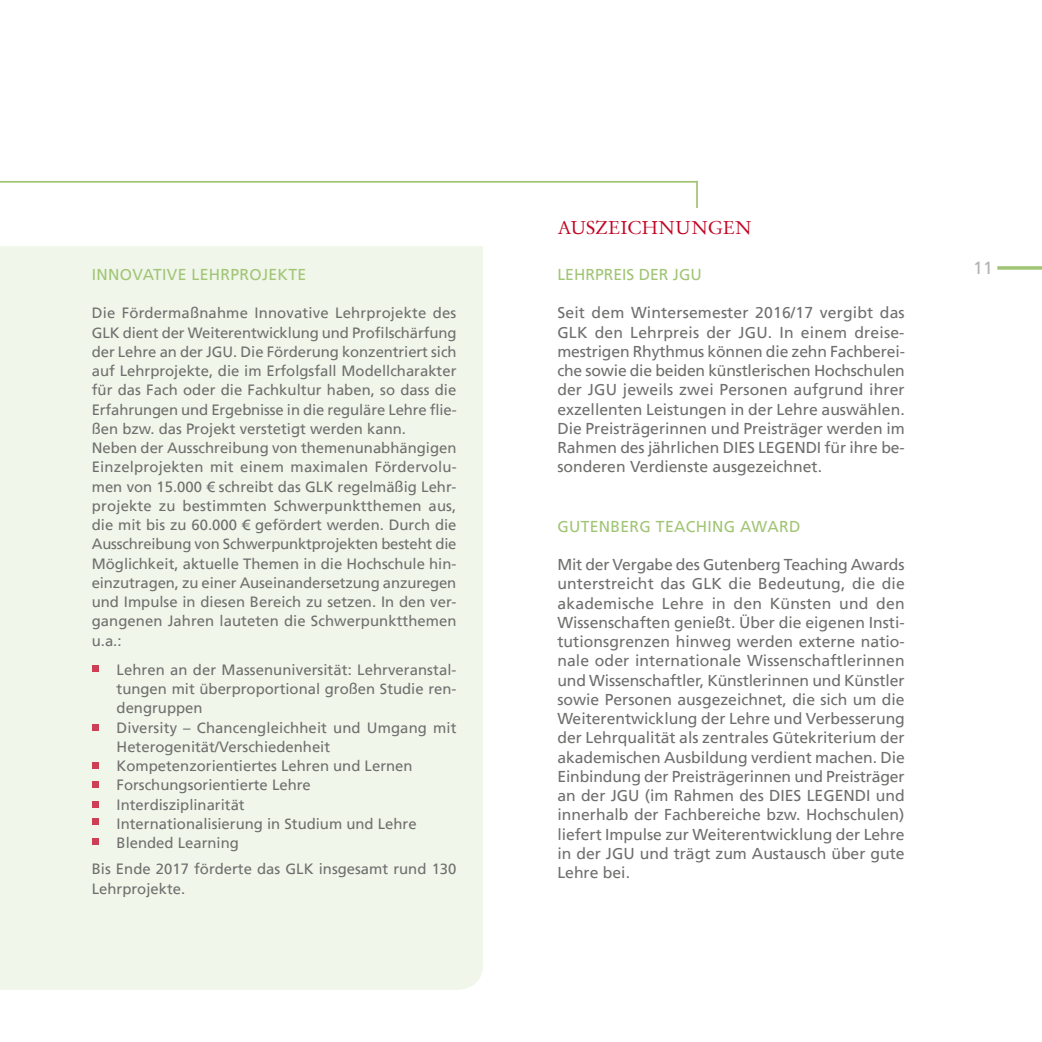
<style>
.page{position:relative;width:1042px;height:1042px;background:#fff}
.page>*{position:absolute;margin:0;border:0;box-sizing:border-box;transform-origin:0 0}
.t1{font:18.38px "Stempel Garamond";letter-spacing:.005em;color:#c10524}
.t2{font:17.5px "Frutiger LT";color:#b1b2b3}
.t3{font:15.75px/19.2px "Frutiger LT";color:#6f6f6e;text-align:justify}
.t4{font:15.75px "Frutiger LT";letter-spacing:.02em;color:#a1c575}
.t5{font:15.75px "Frutiger LT";color:#a1c575}
.t6{font:14.88px/19.2px "Frutiger LT";color:#6f6f6e}
</style>
<div class="page">
<svg style="left:997px;top:266px;width:45px;height:4px"></svg>
<div style="left:0;top:246px;width:483px;height:744px;background:#f0f6ea"></div>
<hr style="left:0;top:181px;width:698px;height:2px;background:#a1c575">
<hr style="left:696px;top:181px;width:2px;height:27px;background:#a1c575">
<svg style="left:93px;top:666px;width:6px;height:6px"></svg>
<svg style="left:93px;top:724px;width:6px;height:6px"></svg>
<div style="left:93px;top:762px;width:6px;height:7px;background:#cc3f54"></div>
<svg style="left:93px;top:781px;width:6px;height:6px"></svg>
<svg style="left:93px;top:818px;width:6px;height:6px"></svg>
<svg style="left:93px;top:801px;width:6px;height:6px"></svg>
<svg style="left:93px;top:838px;width:6px;height:6px"></svg>
<p class="t4" style="left:92px;top:265px;width:216px">INNOVATIVE LEHRPROJEKTE</p>
<p class="t6" style="left:92px;top:303px;width:366px">Die Fördermaßnahme Innovative Lehrprojekte des GLK dient der Weiterentwicklung und Profilschärfung der Lehre an der JGU. Die Förderung konzentriert sich auf Lehrprojekte, die im Erfolgsfall Modellcharakter für das Fach oder die Fachkultur haben, so dass die Erfahrungen und Ergebnisse in die reguläre Lehre flie&shy;ßen bzw. das Projekt verstetigt werden kann.<br>Neben der Ausschreibung von themenunabhängigen Einzelprojekten mit einem maximalen Fördervolu&shy;men von 15.000 € schreibt das GLK regelmäßig Lehr&shy;projekte zu bestimmten Schwerpunktthemen aus, die mit bis zu 60.000 € gefördert werden. Durch die Ausschreibung von Schwerpunktprojekten besteht die Möglichkeit, aktuelle Themen in die Hochschule hin&shy;einzutragen, zu einer Auseinandersetzung anzuregen und Impulse in diesen Bereich zu setzen. In den ver&shy;gangenen Jahren lauteten die Schwerpunktthemen u.a.:</p>
<p class="t6" style="left:117px;top:660px;width:341px">Lehren an der Massenuniversität: Lehrveranstal&shy;tungen mit überproportional großen Studie ren&shy;dengruppen<br>Diversity – Chancengleichheit und Umgang mit Heterogenität/Verschiedenheit Kompetenzorientiertes Lehren und Lernen Forschungsorientierte Lehre<br>Interdisziplinarität<br>Internationalisierung in Studium und Lehre Blended Learning</p>
<p class="t6" style="left:92px;top:859px;width:366px">Bis Ende 2017 förderte das GLK insgesamt rund 130<br>Lehrprojekte.</p>
<p class="t1" style="left:557px;top:216px;width:196px">AUSZEICHNUNGEN</p>
<p class="t5" style="left:557px;top:265px;width:146px">LEHRPREIS DER JGU</p>
<p class="t3" style="left:557px;top:303px;width:349px">Seit dem Wintersemester 2016/17 vergibt das GLK den Lehrpreis der JGU. In einem dreise&shy;mestrigen Rhythmus können die zehn Fachberei&shy;che sowie die beiden künstlerischen Hochschulen der JGU jeweils zwei Personen aufgrund ihrer exzellenten Leistungen in der Lehre auswählen.<br>Die Preisträgerinnen und Preisträger werden im Rahmen des jährlichen DIES LEGENDI für ihre be&shy;sonderen Verdienste ausgezeichnet.</p>
<p class="t4" style="left:557px;top:517px;width:244px">GUTENBERG TEACHING AWARD</p>
<p class="t3" style="left:557px;top:555px;width:349px">Mit der Vergabe des Gutenberg Teaching Awards unterstreicht das GLK die Bedeutung, die die akademische Lehre in den Künsten und den Wissenschaften genießt. Über die eigenen Insti&shy;tutionsgrenzen hinweg werden externe natio&shy;nale oder internationale Wissenschaftlerinnen und Wissenschaftler, Künstlerinnen und Künstler sowie Personen ausgezeichnet, die sich um die Weiterentwicklung der Lehre und Verbesserung der Lehrqualität als zentrales Gütekriterium der akademischen Ausbildung verdient machen. Die Einbindung der Preisträgerinnen und Preisträger an der JGU (im Rahmen des DIES LEGENDI und innerhalb der Fachbereiche bzw. Hochschulen) liefert Impulse zur Weiterentwicklung der Lehre in der JGU und trägt zum Austausch über gute Lehre bei.</p>
<p class="t2" style="left:973px;top:257px;width:21px">11</p>
</div>
